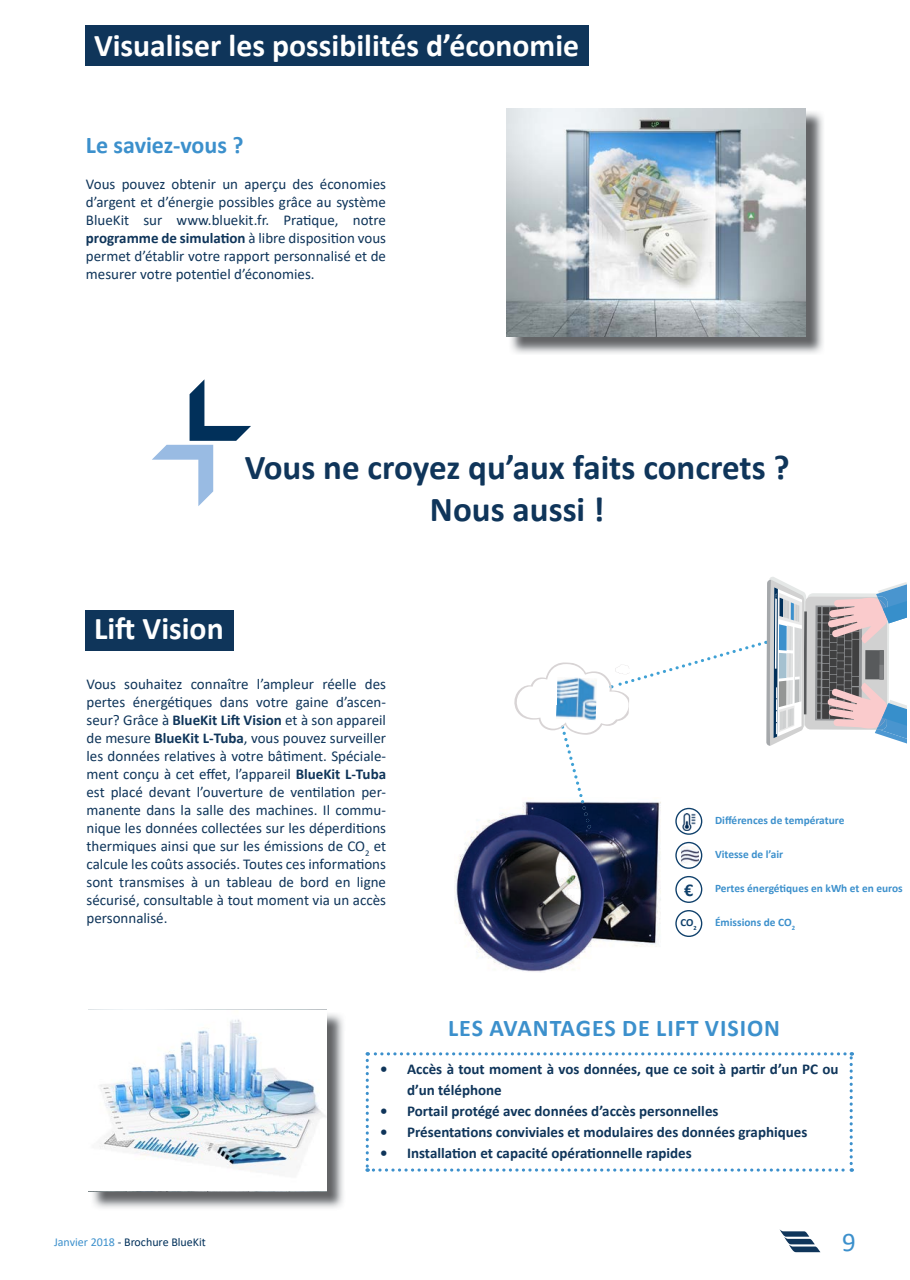
<style>
.page{position:relative;width:910px;height:1280px;background:#fff}
.page>*{position:absolute;margin:0;border:0;box-sizing:border-box;transform-origin:0 0}
.t1{font:700 35.1px/42px "Calibri";color:#0f355a;text-align:center}
.t2{font:700 31.65px "Calibri";color:#fff}
.t3{font:27px "Calibri";color:#3c90cc}
.t4{font:700 24px "Calibri";letter-spacing:.03em;color:#3c90cc}
.t5{font:700 24px "Calibri";color:#3c90cc}
.t6{font:15px/18px "Calibri";color:#0f355a;text-align:justify}
.t7{font:700 15px/21px "Calibri";color:#0f355a}
.t8{font:12px "Calibri";color:#01305a}
.t9{font:700 11.4px "Calibri";color:#3c90cc}
.t10{font:700 10.95px "Calibri";color:#0f406b}
.s1{font-weight:700}
.s2{font-size:18px;color:#0f406b}
.s3{color:#3c90cc}
</style>
<div class="page">
<svg style="left:779px;top:1229px;width:41px;height:23px"></svg>
<div style="left:85px;top:611px;width:149px;height:40px;background:#0f355a"></div>
<img style="left:455px;top:813px;width:206px;height:159px">
<img style="left:682px;top:846px;width:16px;height:19px">
<div style="left:675px;top:842px;width:27px;height:27px;border:1px solid #0f406b;border-radius:50%"></div>
<div style="left:675px;top:876px;width:27px;height:27px;border:1px solid #0f406b;border-radius:50%"></div>
<div style="left:675px;top:910px;width:27px;height:27px;border:1px solid #0f406b;border-radius:50%"></div>
<svg style="left:513px;top:577px;width:394px;height:251px"></svg>
<svg style="left:366px;top:1052px;width:487px;height:119px"></svg>
<img style="left:91px;top:1014px;width:252px;height:194px">
<img style="left:91px;top:1014px;width:236px;height:177px">
<img style="left:509px;top:112px;width:314px;height:242px">
<img style="left:506px;top:108px;width:300px;height:228px">
<div style="left:85px;top:26px;width:504px;height:40px;background:#0f355a"></div>
<svg style="left:152px;top:379px;width:99px;height:127px"></svg>
<div style="left:675px;top:808px;width:27px;height:27px;border:1px solid #0f406b;border-radius:50%"></div>
<img style="left:682px;top:813px;width:13px;height:17px">
<h2 class="t2" style="left:94px;top:23px;width:487px">Visualiser les possibilités d’économie</h2>
<h3 class="t5" style="left:86px;top:129px;width:159px">Le saviez-vous ?</h3>
<p class="t6" style="left:86px;top:175px;width:302px">Vous pouvez obtenir un aperçu des économies d’argent et d’énergie possibles grâce au système BlueKit sur www.bluekit.fr. Pratique, notre <span class="s1">programme de simulation</span> à libre disposition vous permet d’établir votre rapport personnalisé et de mesurer votre potentiel d’économies.</p>
<h1 class="t1" style="left:245px;top:445px;width:547px">Vous ne croyez qu’aux faits concrets ?<br>Nous aussi !</h1>
<h2 class="t2" style="left:94px;top:606px;width:131px">Lift Vision</h2>
<p class="t6" style="left:87px;top:674px;width:301px">Vous souhaitez connaître l’ampleur réelle des pertes énergétiques dans votre gaine d’ascen&shy;seur? Grâce à <span class="s1">BlueKit Lift Vision</span> et à son appareil de mesure <span class="s1">BlueKit L-Tuba</span>, vous pouvez surveiller les données relatives à votre bâtiment. Spéciale&shy;ment conçu à cet effet, l’appareil <span class="s1">BlueKit L-Tuba </span>est placé devant l’ouverture de ventilation per&shy;manente dans la salle des machines. Il commu&shy;nique les données collectées sur les déperditions thermiques ainsi que sur les émissions de CO<sub>2</sub> et calcule les coûts associés. Toutes ces informations sont transmises à un tableau de bord en ligne sécurisé, consultable à tout moment via un accès personnalisé.</p>
<p class="t9" style="left:715px;top:812px;width:131px">Différences de température</p>
<p class="t9" style="left:715px;top:847px;width:70px">Vitesse de l’air</p>
<p class="t9" style="left:684px;top:880px;width:220px"><span class="s2">€</span> Pertes énergétiques en kWh et en euros</p>
<p class="t10" style="left:680px;top:915px;width:18px">CO<sub>2</sub></p>
<p class="t9" style="left:715px;top:914px;width:82px">Émissions de CO<sub>2</sub></p>
<h3 class="t4" style="left:448px;top:1011px;width:333px">LES AVANTAGES DE LIFT VISION</h3>
<p class="t7" style="left:407px;top:1058px;width:433px;text-indent:-27px">• Accès à tout moment à vos données, que ce soit à partir d’un PC ou d’un téléphone</p>
<p class="t7" style="left:380px;top:1100px;width:340px">• Portail protégé avec données d’accès personnelles</p>
<p class="t7" style="left:380px;top:1121px;width:429px">• Présentations conviviales et modulaires des données graphiques</p>
<p class="t7" style="left:380px;top:1142px;width:313px">• Installation et capacité opérationnelle rapides</p>
<p class="t8" style="left:54px;top:1234px;width:153px"><span class="s3">Janvier 2018</span> - Brochure BlueKit</p>
<h3 class="t3" style="left:842px;top:1223px;width:15px">9</h3>
</div>
